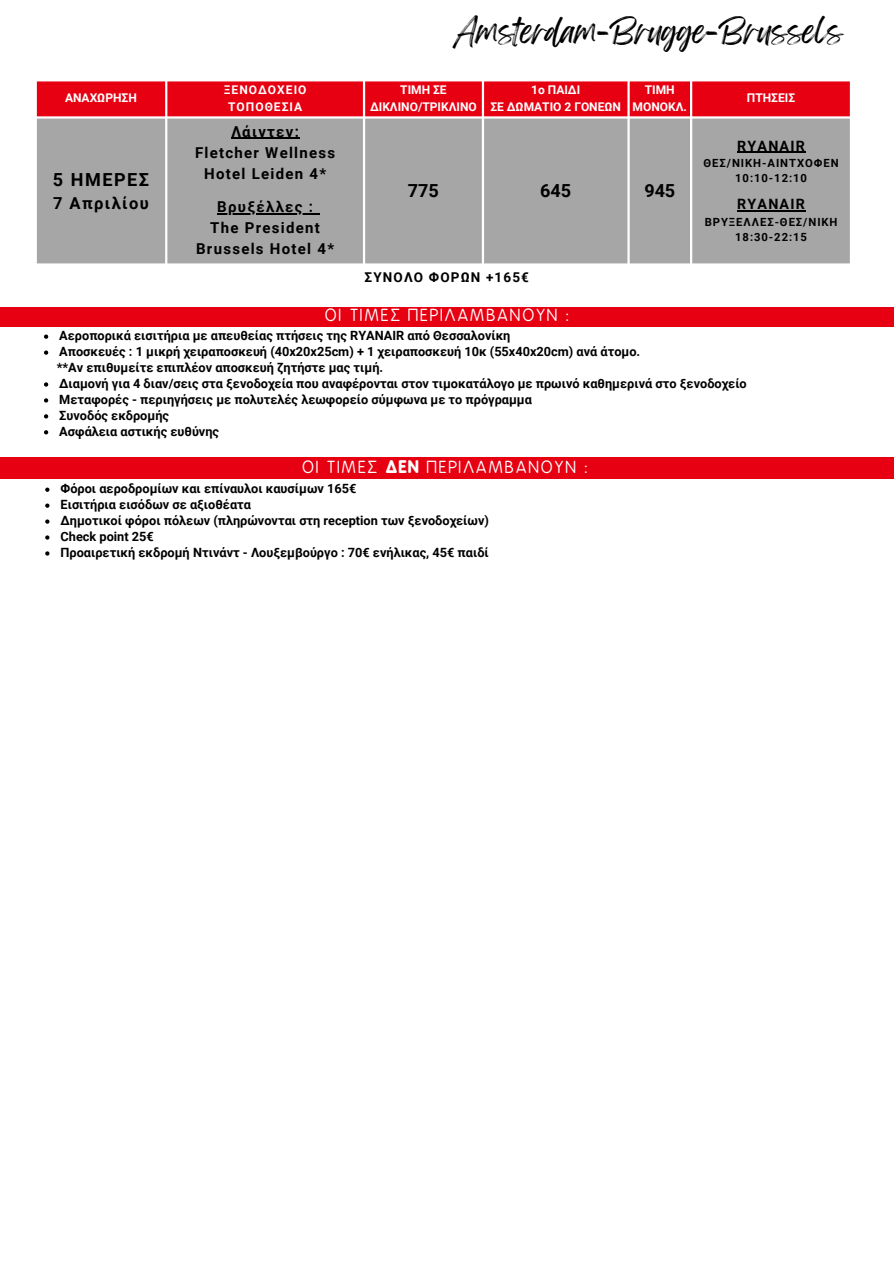
<style>
.page{position:relative;width:894px;height:1264px;background:#fff}
.page>*{position:absolute;margin:0;border:0;box-sizing:border-box;transform-origin:0 0}
.t1{font:28.8px "Feeling Passionate";color:#000}
.t2{font:700 18px "Roboto";color:#000}
.t3{font:16.5px "B Preplay";letter-spacing:.085em;color:#fff}
.t4{font:700 16.5px "Roboto";letter-spacing:.085em;color:#000}
.t5{font:700 15px "Roboto";letter-spacing:.085em;color:#000}
.t6{font:700 14.25px "Roboto";letter-spacing:.085em;color:#000}
.t7{font:700 13.5px "Roboto";letter-spacing:.085em;color:#000}
.t8{font:700 12.75px "Roboto";color:#000}
.t9{font:700 12px "Roboto";color:#fff}
.t10{font:700 12px "Roboto";letter-spacing:.085em;color:#fff}
.t11{font:700 11.25px "Roboto";letter-spacing:.085em;color:#000}
.s1{font-weight:700}
</style>
<div class="page">
<div style="left:37px;top:81px;width:812px;height:35px;background:#e60012"></div>
<div style="left:37px;top:119px;width:812px;height:144px;background:#a6a6a6"></div>
<hr style="left:231px;top:138px;width:69px;height:1px;background:#000">
<hr style="left:217px;top:213px;width:97px;height:2px;background:#000">
<hr style="left:737px;top:152px;width:68px;height:1px;background:#000">
<hr style="left:737px;top:210px;width:68px;height:1px;background:#000">
<div style="left:0;top:307px;width:893px;height:19px;background:#e60012"></div>
<div style="left:0;top:457px;width:893px;height:21px;background:#e60012"></div>
<svg style="left:44px;top:334px;width:4px;height:5px"></svg>
<svg style="left:44px;top:350px;width:4px;height:5px"></svg>
<svg style="left:44px;top:382px;width:4px;height:4px"></svg>
<svg style="left:44px;top:398px;width:4px;height:4px"></svg>
<svg style="left:44px;top:414px;width:4px;height:4px"></svg>
<svg style="left:44px;top:430px;width:4px;height:4px"></svg>
<svg style="left:45px;top:487px;width:4px;height:5px"></svg>
<svg style="left:45px;top:503px;width:4px;height:5px"></svg>
<svg style="left:45px;top:519px;width:4px;height:4px"></svg>
<svg style="left:45px;top:535px;width:4px;height:4px"></svg>
<svg style="left:45px;top:551px;width:4px;height:4px"></svg>
<h1 class="t9" style="left:65px;top:91px;width:73px">ΑΝΑΧΩΡΗΣΗ</h1>
<h2 class="t2" style="left:53px;top:169px;width:97px">5 ΗΜΕΡΕΣ</h2>
<p class="t4" style="left:53px;top:193px;width:97px">7 Απριλίου</p>
<p class="t10" style="left:224px;top:83px;width:84px">ΞΕΝΟΔΟΧΕΙΟ</p>
<p class="t10" style="left:228px;top:100px;width:75px">ΤΟΠΟΘΕΣΙΑ</p>
<p class="t5" style="left:231px;top:123px;width:69px">Λάιντεν:</p>
<p class="t5" style="left:195px;top:144px;width:142px">Fletcher Wellness</p>
<p class="t5" style="left:204px;top:165px;width:123px">Hotel Leiden 4*</p>
<p class="t5" style="left:217px;top:198px;width:97px">Βρυξέλλες :</p>
<p class="t5" style="left:210px;top:219px;width:111px">The President</p>
<p class="t5" style="left:196px;top:240px;width:139px">Brussels Hotel 4*</p>
<p class="t1" style="left:454px;top:8px;width:391px">Amsterdam-Brugge-Brussels</p>
<p class="t9" style="left:400px;top:83px;width:48px">ΤΙΜΗ ΣΕ</p>
<p class="t9" style="left:370px;top:100px;width:108px">ΔΙΚΛΙΝΟ/ΤΡΙΚΛΙΝΟ</p>
<p class="t9" style="left:531px;top:83px;width:50px">1ο ΠΑΙΔΙ</p>
<p class="t9" style="left:490px;top:100px;width:132px">ΣΕ ΔΩΜΑΤΙΟ 2 ΓΟΝΕΩΝ</p>
<p class="t9" style="left:644px;top:83px;width:31px">ΤΙΜΗ</p>
<p class="t9" style="left:632px;top:100px;width:56px">ΜΟΝΟΚΛ.</p>
<p class="t2" style="left:408px;top:180px;width:32px">775</p>
<p class="t2" style="left:540px;top:180px;width:32px">645</p>
<p class="t2" style="left:644px;top:180px;width:32px">945</p>
<p class="t7" style="left:364px;top:269px;width:166px">ΣΥΝΟΛΟ ΦΟΡΩΝ +165€</p>
<p class="t9" style="left:746px;top:91px;width:50px">ΠΤΗΣΕΙΣ</p>
<p class="t6" style="left:737px;top:138px;width:69px">RYANAIR</p>
<p class="t11" style="left:703px;top:156px;width:136px">ΘΕΣ/ΝΙΚΗ-AΙΝΤΧΟΦΕΝ</p>
<p class="t11" style="left:735px;top:172px;width:73px">10:10-12:10</p>
<p class="t6" style="left:737px;top:196px;width:69px">RYANAIR</p>
<p class="t11" style="left:704px;top:215px;width:134px">ΒΡΥΞΕΛΛΕΣ-ΘΕΣ/ΝΙΚΗ</p>
<p class="t11" style="left:735px;top:230px;width:73px">18:30-22:15</p>
<p class="t3" style="left:325px;top:306px;width:246px">ΟΙ ΤΙΜΕΣ ΠΕΡΙΛΑΜΒΑΝΟΥΝ :</p>
<p class="t8" style="left:59px;top:328px;width:452px">Αεροπορικά εισιτήρια με απευθείας πτήσεις της RYANAIR από Θεσσαλονίκη</p>
<p class="t8" style="left:59px;top:344px;width:582px">Αποσκευές : 1 μικρή χειραποσκευή (40x20x25cm) + 1 χειραποσκευή 10κ (55x40x20cm) ανά άτομο.</p>
<p class="t8" style="left:57px;top:360px;width:328px">**Αν επιθυμείτε επιπλέον αποσκευή ζητήστε μας τιμή.</p>
<p class="t8" style="left:59px;top:376px;width:688px">Διαμονή για 4 διαν/σεις στα ξενοδοχεία που αναφέρονται στον τιμοκατάλογο με πρωινό καθημερινά στο ξενοδοχείο</p>
<p class="t8" style="left:59px;top:392px;width:474px">Μεταφορές - περιηγήσεις με πολυτελές λεωφορείο σύμφωνα με το πρόγραμμα</p>
<p class="t8" style="left:59px;top:408px;width:111px">Συνοδός εκδρομής</p>
<p class="t8" style="left:59px;top:423px;width:161px">Ασφάλεια αστικής ευθύνης</p>
<h2 class="t3" style="left:302px;top:458px;width:287px">ΟΙ ΤΙΜΕΣ <span class="s1">ΔΕΝ</span> ΠΕΡΙΛΑΜΒΑΝΟΥΝ :</h2>
<h2 class="t8" style="left:60px;top:481px;width:297px">Φόροι αεροδρομίων και επίναυλοι καυσίμων 165€</h2>
<p class="t8" style="left:60px;top:497px;width:192px">Εισιτήρια εισόδων σε αξιοθέατα</p>
<p class="t8" style="left:60px;top:513px;width:430px">Δημοτικοί φόροι πόλεων (πληρώνονται στη reception των ξενοδοχείων)</p>
<p class="t8" style="left:60px;top:529px;width:95px">Check point 25€</p>
<p class="t8" style="left:60px;top:545px;width:429px">Προαιρετική εκδρομή Ντινάντ - Λουξεμβούργο : 70€ ενήλικας, 45€ παιδί</p>
</div>
